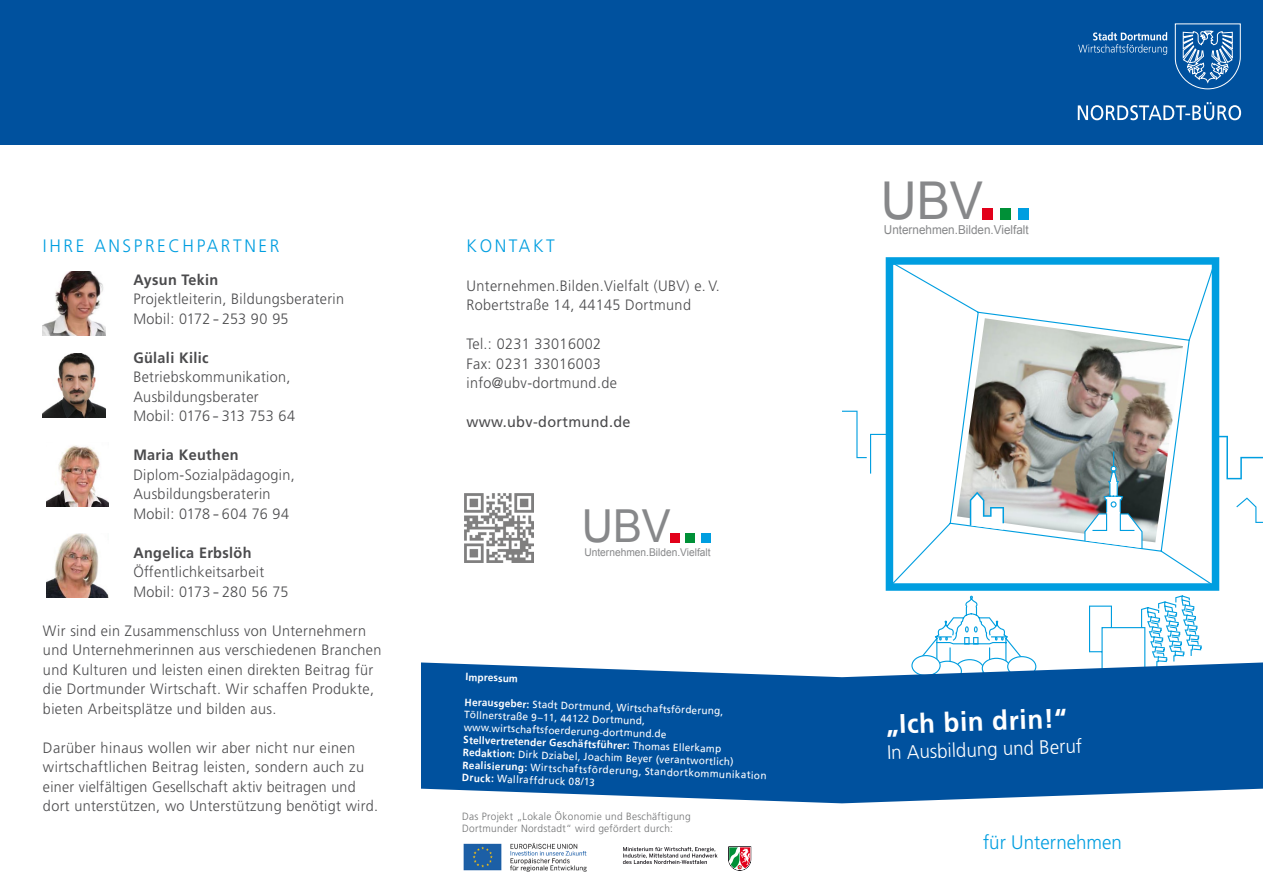
<style>
.page{position:relative;width:1263px;height:893px;background:#fff}
.page>*{position:absolute;margin:0;border:0;box-sizing:border-box;transform-origin:0 0}
.t1{font:52.2px "Arial";color:#87888a;scale:.95 1}
.t2{font:45.45px "Arial";color:#87888a;scale:.95 1}
.t3{font:700 27px "Frutiger LT";color:#fff;scale:.96 1}
.t4{font:300 19.5px "Frutiger LT";color:#fff;scale:.96 1}
.t5{font:300 19.5px "Frutiger LT";color:#009ee0;scale:.96 1}
.t6{font:300 18px "Frutiger LT";letter-spacing:.15em;color:#009ee0;scale:.96 1}
.t7{font:300 15px/19.5px "Frutiger LT";letter-spacing:.025em;color:#4b4b4d;scale:.96 1}
.t8{font:300 15px/19.5px "Frutiger LT";letter-spacing:.025em;color:#4b4b4d}
.t9{font:700 15px "Frutiger LT";letter-spacing:.025em;color:#4b4b4d;scale:.96 1}
.t10{font:15px "Frutiger LT";letter-spacing:.025em;color:#4b4b4d;scale:.96 1}
.t11{font:12.3px "Arial";color:#87888a;scale:.95 1}
.t12{font:10.65px "Arial";color:#87888a;scale:.95 1}
.t13{font:10.5px/12.6px "Frutiger LT";color:#fff;scale:.95 1}
.t14{font:300 10.5px/12px "Frutiger LT";letter-spacing:.03em;color:#707172;scale:.96 1}
.t15{font:700 10.5px "Frutiger LT";color:#fff;scale:.95 1}
.s1{font-weight:700}
</style>
<div class="page">
<div style="left:0;top:0;width:1263px;height:145px;background:#00519e"></div>
<svg style="left:1219px;top:436px;width:44px;height:43px"></svg>
<svg style="left:1089px;top:595px;width:113px;height:67px"></svg>
<img style="left:463px;top:843px;width:124px;height:28px">
<svg style="left:623px;top:847px;width:94px;height:17px"></svg>
<svg style="left:728px;top:846px;width:23px;height:25px"></svg>
<svg style="left:1236px;top:497px;width:27px;height:26px"></svg>
<svg style="left:912px;top:596px;width:123px;height:66px"></svg>
<svg style="left:886px;top:257px;width:333px;height:334px"></svg>
<svg style="left:842px;top:411px;width:47px;height:63px"></svg>
<svg style="left:1078px;top:102px;width:163px;height:18px"></svg>
<svg style="left:1175px;top:23px;width:66px;height:66px"></svg>
<svg style="left:1078px;top:32px;width:89px;height:23px"></svg>
<svg style="left:842px;top:662px;width:421px;height:141px;background:#1a63a8"></svg>
<svg style="left:421px;top:662px;width:421px;height:141px;background:#1a63a8"></svg>
<div style="left:982px;top:208px;width:11px;height:11px;background:#e2001a"></div>
<div style="left:1000px;top:208px;width:11px;height:11px;background:#009037"></div>
<div style="left:1018px;top:208px;width:11px;height:11px;background:#009ee0"></div>
<img style="left:43px;top:272px;width:62px;height:63px">
<img style="left:43px;top:353px;width:62px;height:64px">
<img style="left:46px;top:445px;width:63px;height:61px">
<img style="left:46px;top:533px;width:63px;height:64px">
<img style="left:465px;top:494px;width:68px;height:68px">
<div style="left:670px;top:533px;width:9px;height:10px;background:#e2001a"></div>
<div style="left:686px;top:533px;width:9px;height:10px;background:#009037"></div>
<div style="left:701px;top:533px;width:9px;height:10px;background:#009ee0"></div>
<p class="t6" style="left:43px;top:235px;width:248px">IHRE ANSPRECHPARTNER</p>
<p class="t9" style="left:133px;top:271px;width:90px">Aysun Tekin</p>
<p class="t7" style="left:133px;top:289px;width:221px">Projektleiterin, Bildungsberaterin<br>Mobil: 0172 - 253 90 95</p>
<p class="t9" style="left:133px;top:349px;width:80px">Gülali Kilic</p>
<p class="t7" style="left:133px;top:367px;width:170px">Betriebskommunikation,<br>Ausbildungsberater<br>Mobil: 0176 - 313 753 64</p>
<p class="t9" style="left:133px;top:446px;width:111px">Maria Keuthen</p>
<p class="t7" style="left:133px;top:465px;width:170px">Diplom-Sozialpädagogin,<br>Ausbildungsberaterin<br>Mobil: 0178 - 604 76 94</p>
<p class="t9" style="left:133px;top:544px;width:125px">Angelica Erbslöh</p>
<p class="t7" style="left:133px;top:562px;width:163px">Öffentlichkeitsarbeit<br>Mobil: 0173 - 280 56 75</p>
<p class="t7" style="left:43px;top:621px;width:354px">Wir sind ein Zusammenschluss von Unternehmern und Unternehmerinnen aus verschiedenen Branchen und Kulturen und leisten einen direkten Beitrag für die Dortmunder Wirtschaft. Wir schaffen Produkte, bieten Arbeitsplätze und bilden aus.</p>
<p class="t8" style="left:43px;top:738px;width:337px">Darüber hinaus wollen wir aber nicht nur einen wirtschaftlichen Beitrag leisten, sondern auch zu einer vielfältigen Gesellschaft aktiv beitragen und dort unterstützen, wo Unterstützung benötigt wird.</p>
<p class="t6" style="left:466px;top:235px;width:93px">KONTAKT</p>
<p class="t7" style="left:466px;top:276px;width:265px">Unternehmen.Bilden.Vielfalt (UBV) e. V.<br>Robertstraße 14, 44145 Dortmund</p>
<p class="t7" style="left:466px;top:334px;width:158px">Tel.: 0231 33016002<br>Fax: 0231 33016003 info@ubv-dortmund.de</p>
<p class="t10" style="left:466px;top:413px;width:172px">www.ubv-dortmund.de</p>
<h2 class="t2" style="left:582px;top:496px;width:95px">UBV</h2>
<p class="t12" style="left:584px;top:545px;width:134px">Unternehmen.Bilden.Vielfalt</p>
<p class="t15" style="left:466px;top:671px;width:57px;rotate:2deg">Impressum</p>
<p class="t13" style="left:465px;top:696px;width:322px;rotate:2deg"><span class="s1">Herausgeber:</span> Stadt Dortmund, Wirtschaftsförderung, Töllnerstraße 9–11, 44122 Dortmund, www.wirtschaftsfoerderung-dortmund.de<br><span class="s1">Stellvertretender Geschäftsführer:</span> Thomas Ellerkamp <span class="s1">Redaktion:</span> Dirk Dziabel, Joachim Beyer (verantwortlich)<br><span class="s1">Realisierung:</span> Wirtschaftsförderung, Standortkommunikation <span class="s1">Druck:</span> Wallraffdruck 08/13</p>
<p class="t14" style="left:462px;top:810px;width:240px">Das Projekt „Lokale Ökonomie und Beschäftigung<br>Dortmunder Nordstadt“ wird gefördert durch:</p>
<h1 class="t1" style="left:881px;top:166px;width:109px">UBV</h1>
<p class="t11" style="left:884px;top:222px;width:154px">Unternehmen.Bilden.Vielfalt</p>
<h3 class="t3" style="left:886px;top:709px;width:190px;rotate:-2deg">„Ich bin drin!“</h3>
<h3 class="t4" style="left:887px;top:742px;width:205px;rotate:-2deg">In Ausbildung und Beruf</h3>
<h3 class="t5" style="left:983px;top:831px;width:146px">für Unternehmen</h3>
</div>
